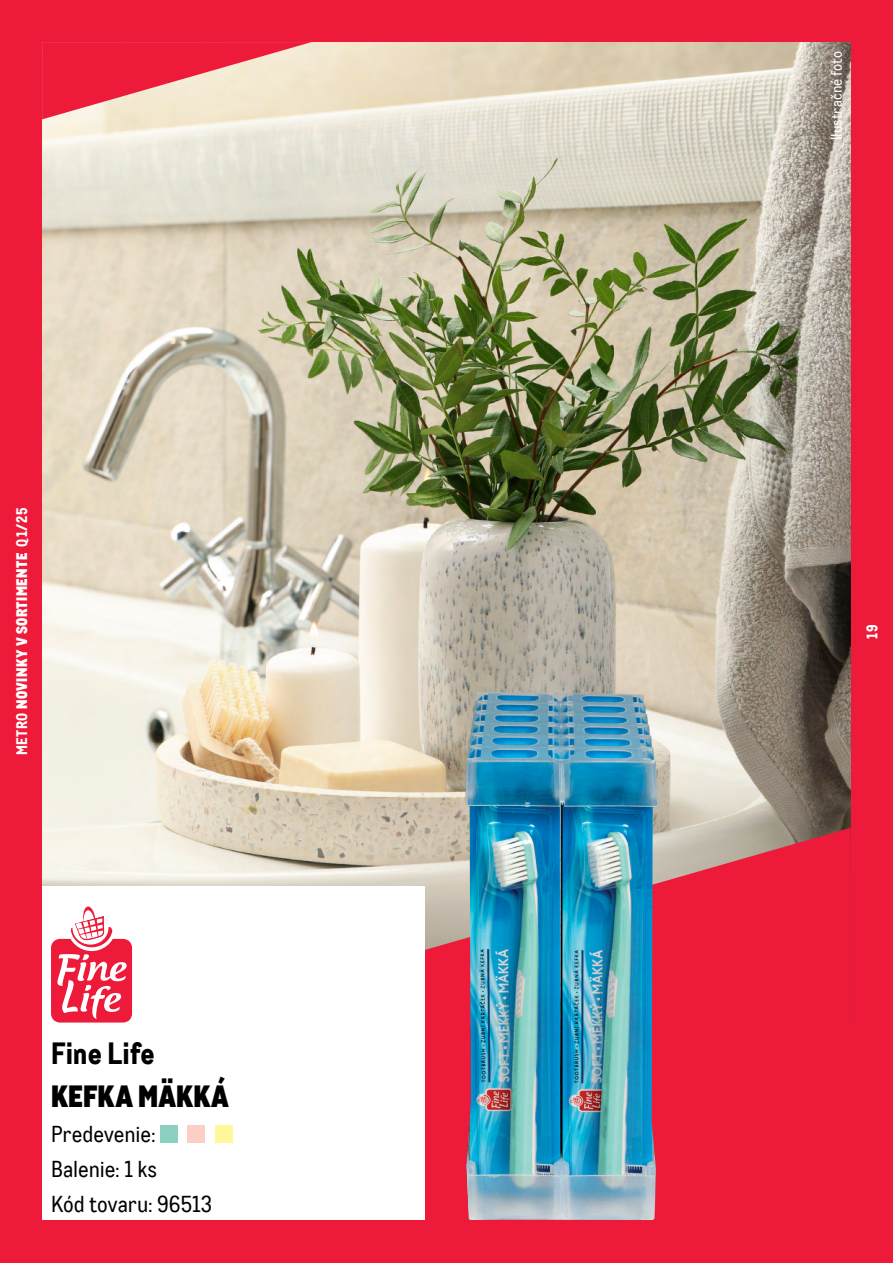
<style>
.page{position:relative;width:893px;height:1263px;background:#ed1a39}
.page>*{position:absolute;margin:0;border:0;box-sizing:border-box;transform-origin:0 0}
.t1{font:900 30px "CA Metro";letter-spacing:.005em;color:#000}
.t2{font:800 30px "CA Metro";letter-spacing:-.005em;color:#000}
.t3{font:22.5px/34.8px "CA Metro";letter-spacing:-.005em;color:#000}
.t4{font:900 15px "CA Metro";letter-spacing:.03em;color:#fff}
.t5{font:15px "CA Metro";letter-spacing:.005em;color:#fff}
.t6{font:800 15px "CA Metro";color:#fff}
.s1{font-weight:800}
</style>
<div class="page">
<img style="left:43px;top:43px;width:807px;height:785px">
<svg style="left:42px;top:828px;width:809px;height:393px"></svg>
<svg style="left:42px;top:42px;width:270px;height:77px"></svg>
<div style="left:43px;top:886px;width:382px;height:334px;background:#fff"></div>
<svg style="left:51px;top:906px;width:81px;height:116px"></svg>
<div style="left:160px;top:1125px;width:17px;height:17px;background:#8bd0c0"></div>
<div style="left:188px;top:1125px;width:17px;height:17px;background:#fccfc4"></div>
<div style="left:215px;top:1125px;width:17px;height:17px;background:#fff799"></div>
<img style="left:465px;top:692px;width:193px;height:528px">
<p class="t4" style="left:9px;top:755px;width:249px;rotate:-90deg"><span class="s1">METRO</span> NOVINKY V SORTIMENTE <span class="s1">Q1/25</span></p>
<h1 class="t2" style="left:51px;top:1029px;width:105px">Fine Life</h1>
<h1 class="t1" style="left:51px;top:1070px;width:179px">KEFKA MÄKKÁ</h1>
<p class="t3" style="left:51px;top:1116px;width:163px">Predevenie:<br>Balenie: 1 ks<br>Kód tovaru: 96513</p>
<p class="t5" style="left:826px;top:140px;width:91px;rotate:-90deg">Ilustračné foto</p>
<p class="t6" style="left:860px;top:639px;width:16px;rotate:-90deg">19</p>
</div>
